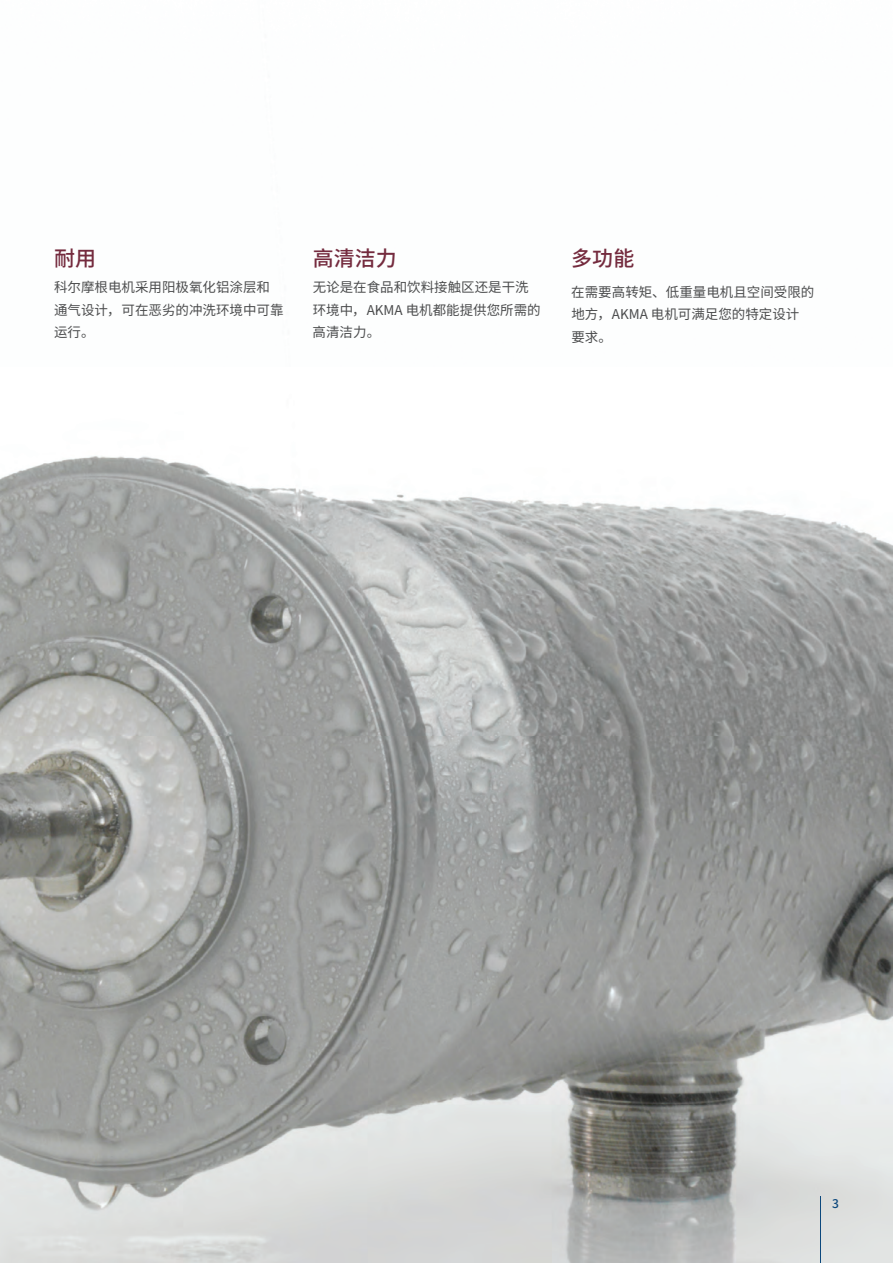
<style>
.page{position:relative;width:893px;height:1263px;background:#fff}
.page>*{position:absolute;margin:0;border:0;box-sizing:border-box;transform-origin:0 0}
.t1{font:500 21px "Noto Sans SC";color:#742b3e}
.t2{font:13.5px/22.5px "Noto Sans SC";color:#4b4c4d}
.t3{font:500 12px "Noto Sans SC";color:#0c487d}
</style>
<div class="page">
<img style="left:0;top:456px;width:893px;height:807px">
<hr style="left:821px;top:1197px;width:1px;height:66px;background:#0c487d">
<h1 class="t1" style="left:54px;top:246px;width:43px">耐用</h1>
<p class="t2" style="left:54px;top:276px;width:231px">科尔摩根电机采用阳极氧化铝涂层和通气设计，可在恶劣的冲洗环境中可靠运行。</p>
<h1 class="t1" style="left:313px;top:246px;width:85px">高清洁力</h1>
<p class="t2" style="left:313px;top:276px;width:230px">无论是在食品和饮料接触区还是干洗环境中，AKMA 电机都能提供您所需的高清洁力。</p>
<h1 class="t1" style="left:571px;top:246px;width:64px">多功能</h1>
<p class="t2" style="left:571px;top:281px;width:245px">在需要高转矩、低重量电机且空间受限的地方，AKMA 电机可满足您的特定设计要求。</p>
<p class="t3" style="left:832px;top:1196px;width:8px">3</p>
</div>
